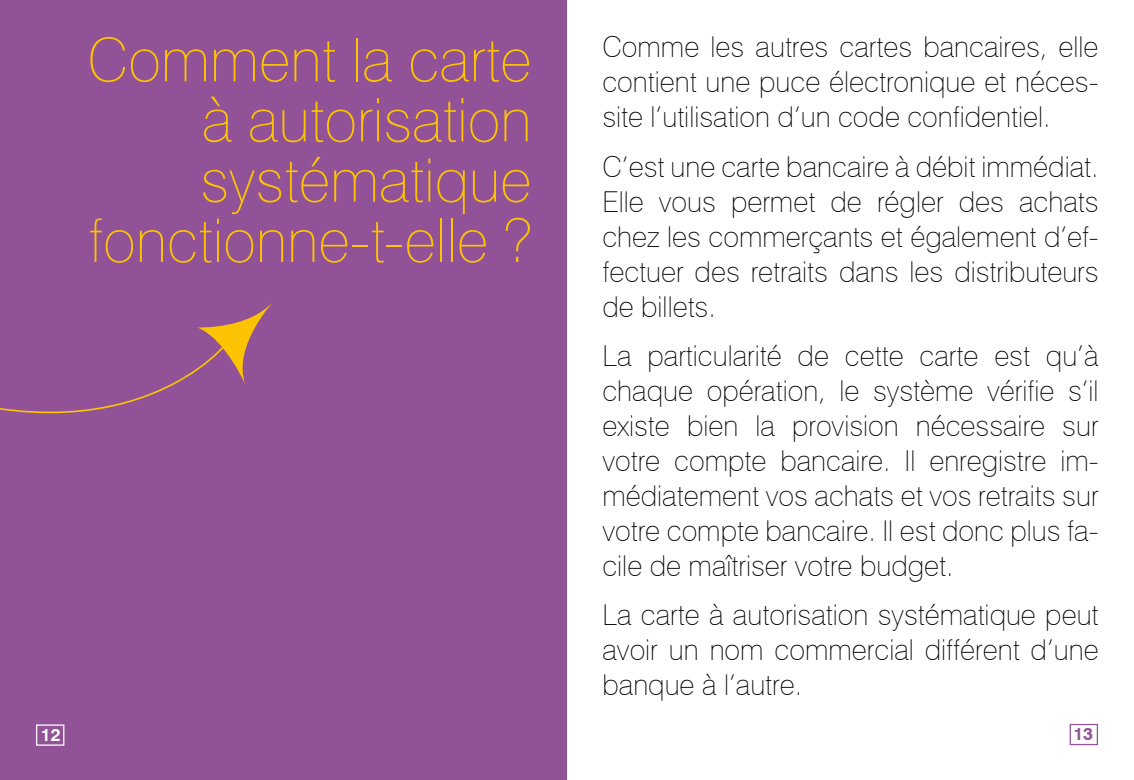
<style>
.page{position:relative;width:1134px;height:780px;background:#fff}
.page>*{position:absolute;margin:0;border:0;box-sizing:border-box;transform-origin:0 0}
.t1{font:100 60.25px/60.2px "Swiss 721 BT";color:#fcc400;text-align:right}
.t2{font:100 28.75px/35px "Swiss 721 BT";color:#000;text-align:justify}
.t3{font:700 17.5px "Swiss 721 BT";color:#915297}
.t4{font:700 17.5px "Swiss 721 BT";color:#fff}
</style>
<div class="page">
<div style="left:1070px;top:723px;width:28px;height:22px;border:1px solid #915297"></div>
<div style="left:0;top:0;width:567px;height:780px;background:#915297"></div>
<svg style="left:198px;top:303px;width:74px;height:81px"></svg>
<svg style="left:0;top:336px;width:225px;height:78px"></svg>
<div style="left:36px;top:724px;width:28px;height:21px;border:1px solid #fff"></div>
<p class="t4" style="left:41px;top:723px;width:21px">12</p>
<h1 class="t1" style="left:87px;top:29px;width:446px">Comment la carte à autorisation systématique fonctionne-t-elle ?</h1>
<p class="t2" style="left:602px;top:29px;width:498px">Comme les autres cartes bancaires, elle contient une puce électronique et néces&shy;site l’utilisation d’un code confidentiel.</p>
<p class="t2" style="left:602px;top:148px;width:498px">C’est une carte bancaire à débit immédiat.<br>Elle vous permet de régler des achats chez les commerçants et également d’ef&shy;fectuer des retraits dans les distributeurs de billets.</p>
<p class="t2" style="left:602px;top:338px;width:498px">La particularité de cette carte est qu’à chaque opération, le système vérifie s’il existe bien la provision nécessaire sur votre compte bancaire. Il enregistre im&shy;médiatement vos achats et vos retraits sur votre compte bancaire. Il est donc plus fa&shy;cile de maîtriser votre budget.</p>
<p class="t2" style="left:602px;top:597px;width:498px">La carte à autorisation systématique peut avoir un nom commercial différent d’une banque à l’autre.</p>
<p class="t3" style="left:1073px;top:723px;width:21px">13</p>
</div>
